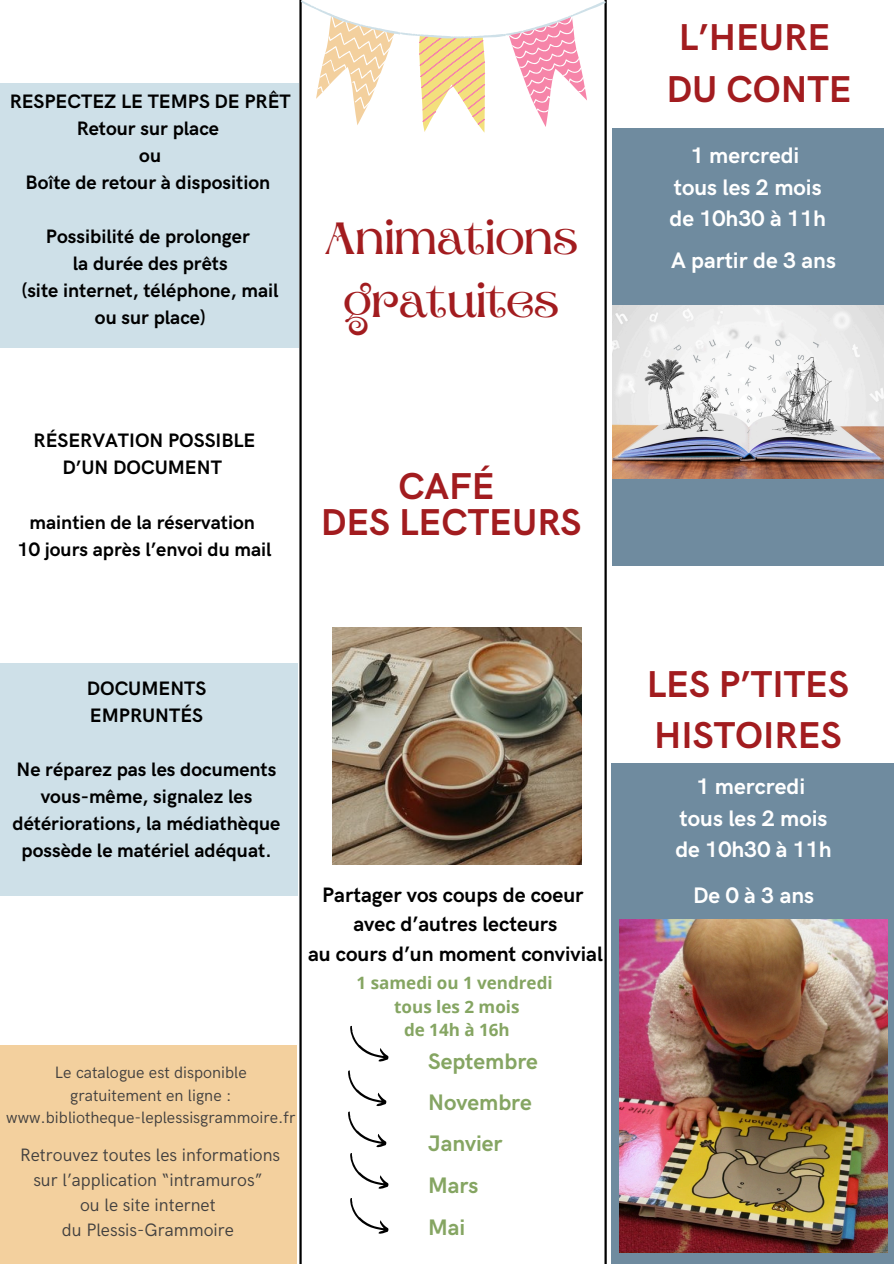
<style>
.page{position:relative;width:894px;height:1264px;background:#fff}
.page>*{position:absolute;margin:0;border:0;box-sizing:border-box;transform-origin:0 0}
.t1{font:45px/63px "Aprila";color:#a21c1f;text-align:center}
.t2{font:700 37.5px/51.8px "HK Grotesk";color:#a21c1f;text-align:center}
.t3{font:700 22.5px/31.5px "HK Grotesk";color:#fff;text-align:center}
.t4{font:700 22.5px "HK Grotesk";color:#85a562}
.t5{font:700 20.85px/29.2px "HK Grotesk";color:#000;text-align:center}
.t6{font:700 19.5px/27px "HK Grotesk";color:#000;text-align:center}
.t7{font:18px/24.8px "HK Grotesk";color:#42403f;text-align:center}
.t8{font:700 17.1px "Open Sans";color:#85a562}
.t9{font:16.5px "HK Grotesk";color:#42403f}
</style>
<div class="page">
<hr style="left:604px;top:0;width:2px;height:1263px;background:#000">
<div style="left:0;top:83px;width:298px;height:265px;background:#cee0e8"></div>
<hr style="left:299px;top:0;width:2px;height:1263px;background:#000">
<img style="left:332px;top:627px;width:249px;height:237px">
<div style="left:611px;top:129px;width:272px;height:437px;background:#6f8b9f"></div>
<svg style="left:300px;top:0;width:305px;height:133px"></svg>
<div style="left:611px;top:763px;width:282px;height:500px;background:#6f8b9f"></div>
<img style="left:619px;top:919px;width:268px;height:333px">
<div style="left:0;top:663px;width:298px;height:232px;background:#cee0e8"></div>
<div style="left:0;top:1044px;width:296px;height:219px;background:#f3d09e"></div>
<svg style="left:348px;top:1025px;width:41px;height:209px"></svg>
<img style="left:612px;top:306px;width:271px;height:172px">
<h4 class="t6" style="left:10px;top:89px;width:282px">RESPECTEZ LE TEMPS DE PRÊT<br>Retour sur place<br>ou<br>Boîte de retour à disposition</h4>
<h5 class="t6" style="left:22px;top:224px;width:258px">Possibilité de prolonger<br>la durée des prêts<br>(site internet, téléphone, mail ou sur place)</h5>
<h5 class="t1" style="left:324px;top:211px;width:254px">Animations gratuites</h5>
<h3 class="t6" style="left:34px;top:428px;width:223px">RÉSERVATION POSSIBLE<br>D’UN DOCUMENT</h3>
<p class="t6" style="left:17px;top:509px;width:256px">maintien de la réservation<br>10 jours après l’envoi du mail</p>
<p class="t2" style="left:320px;top:469px;width:262px;line-height:36px">CAFÉ<br>DES LECTEURS</p>
<p class="t6" style="left:87px;top:676px;width:121px;text-align:left">DOCUMENTS<br>EMPRUNTÉS</p>
<p class="t6" style="left:13px;top:757px;width:269px">Ne réparez pas les documents vous-même, signalez les détériorations, la médiathèque possède le matériel adéquat.</p>
<h6 class="t9" style="left:55px;top:1063px;width:193px">Le catalogue est disponible</h6>
<h3 class="t9" style="left:70px;top:1085px;width:163px">gratuitement en ligne :</h3>
<p class="t9" style="left:6px;top:1108px;width:290px">www.bibliotheque-leplessisgrammoire.fr</p>
<p class="t7" style="left:20px;top:1143px;width:261px">Retrouvez toutes les informations sur l’application “intramuros”<br>ou le site internet<br>du Plessis-Grammoire</p>
<h3 class="t5" style="left:308px;top:881px;width:296px">Partager vos coups de coeur avec d’autres lecteurs<br>au cours d’un moment convivial</h3>
<p class="t8" style="left:356px;top:970px;width:197px">1 samedi ou 1 vendredi</p>
<h3 class="t8" style="left:394px;top:994px;width:127px">tous les 2 mois</h3>
<p class="t8" style="left:404px;top:1018px;width:107px">de 14h à 16h</p>
<h5 class="t4" style="left:428px;top:1048px;width:111px">Septembre</h5>
<h4 class="t4" style="left:428px;top:1089px;width:105px">Novembre</h4>
<h5 class="t4" style="left:428px;top:1130px;width:76px">Janvier</h5>
<h2 class="t4" style="left:428px;top:1172px;width:52px">Mars</h2>
<p class="t4" style="left:428px;top:1214px;width:39px">Mai</p>
<p class="t2" style="left:666px;top:13px;width:187px">L’HEURE<br>DU CONTE</p>
<p class="t3" style="left:669px;top:140px;width:158px">1 mercredi tous les 2 mois de 10h30 à 11h</p>
<p class="t3" style="left:671px;top:245px;width:166px">A partir de 3 ans</p>
<p class="t2" style="left:646px;top:659px;width:204px;text-align:left">LES P’TITES<br>HISTOIRES</p>
<h1 class="t3" style="left:675px;top:771px;width:158px">1 mercredi tous les 2 mois de 10h30 à 11h</h1>
<p class="t3" style="left:693px;top:880px;width:122px">De 0 à 3 ans</p>
</div>
